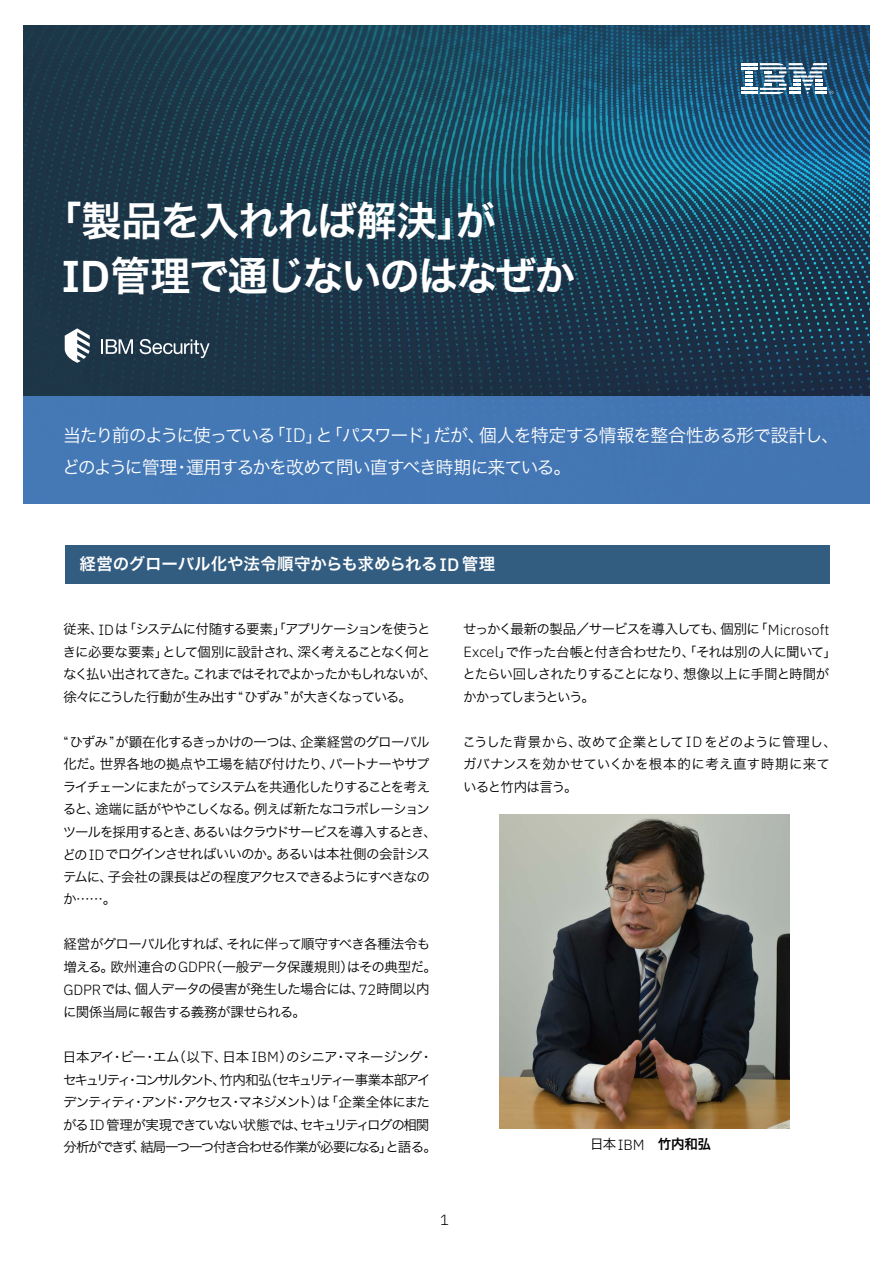
<style>
.page{position:relative;width:893px;height:1263px;background:#fff}
.page>*{position:absolute;margin:0;border:0;box-sizing:border-box;transform-origin:0 0}
.t1{font:40.5px/55.5px "Hira Kaku Std W6";letter-spacing:-.04em;color:#fff}
.t2{font:18px/31.5px "Hira Kaku Std W3";letter-spacing:-.07em;color:#fff}
.t3{font:18px "Hira Kaku Std W3";letter-spacing:-.05em;color:#fff}
.t4{font:18px "Hira Kaku Std W3";letter-spacing:-.115em;color:#fff}
.t5{font:16.5px "Hira Kaku Std W6";letter-spacing:-.005em;color:#fff}
.t6{font:300 14.7px "IBM Plex Sans";letter-spacing:.005em;color:#000}
.t7{font:13.5px/22.5px "Hira Kaku Std W3";letter-spacing:-.07em;color:#000}
.t8{font:13.5px/22.5px "Hira Kaku Std W3";letter-spacing:-.105em;color:#000}
.t9{font:13.5px/22.5px "Hira Kaku Std W3";letter-spacing:-.095em;color:#000}
.t10{font:13.5px/22.5px "Hira Kaku Std W3";letter-spacing:.01em;color:#000}
.t11{font:13.5px "Hira Kaku Std W3";letter-spacing:-.05em;color:#000}
.t12{font:13.5px "Hira Kaku Std W3";letter-spacing:-.03em;color:#000}
.t13{font:13.5px "Hira Kaku Std W3";letter-spacing:-.1em;color:#000}
.t14{font:13.5px/22.5px "Hira Kaku Std W3";letter-spacing:-.09em;color:#000}
.t15{font:13.5px "Hira Kaku Std W3";letter-spacing:-.11em;color:#000}
.t16{font:13.5px "Hira Kaku Std W3";letter-spacing:-.165em;color:#000}
.t17{font:13.5px "Hira Kaku Std W3";letter-spacing:-.16em;color:#000}
.t18{font:13.5px "Hira Kaku Std W3";letter-spacing:-.045em;color:#000}
.t19{font:13.5px "Hira Kaku Std W3";letter-spacing:-.035em;color:#000}
.t20{font:13.5px "Hira Kaku Std W3";letter-spacing:-.12em;color:#000}
.t21{font:13.5px "Hira Kaku Std W3";letter-spacing:-.01em;color:#000}
.t22{font:13.5px "Hira Kaku Std W3";letter-spacing:-.005em;color:#000}
.t23{font:13.5px "Hira Kaku Std W3";letter-spacing:-.025em;color:#000}
.t24{font:13.5px "Hira Kaku Std W6";color:#000}
.s1{font-family:"IBM Plex Sans";font-weight:600;font-size:44.55px}
.s2{font-family:"IBM Plex Sans";font-weight:300;font-size:19.65px}
.s3{font-family:"IBM Plex Sans";font-weight:500;font-size:18px}
.s4{font-family:"Hira Kaku Std W3";font-weight:400;font-size:13.5px}
.s5{font-family:"IBM Plex Sans";font-weight:300;font-size:14.7px}
</style>
<div class="page">
<img style="left:23px;top:26px;width:846px;height:370px">
<div style="left:23px;top:396px;width:846px;height:108px;background:#4477b5"></div>
<svg style="left:741px;top:63px;width:92px;height:31px"></svg>
<div style="left:65px;top:545px;width:764px;height:38px;background:#325c80"></div>
<img style="left:500px;top:815px;width:289px;height:313px">
<svg style="left:65px;top:328px;width:25px;height:35px"></svg>
<svg style="left:102px;top:339px;width:31px;height:15px"></svg>
<svg style="left:140px;top:339px;width:70px;height:19px"></svg>
<h1 class="t1" style="left:62px;top:194px;width:515px;text-indent:-20px">「製品を入れれば解決が」<br><span class="s1">ID</span>管理で通じないのはなぜか</h1>
<h2 class="t2" style="left:186px;top:419px;width:387px;text-indent:-123px">当たり前のように使っている<br>運用するかを改めて問い直すべき時期に来ている。</h2>
<h2 class="t3" style="left:479px;top:422px;width:362px">個人を特定する情報を整合性ある形で設計し、</h2>
<h2 class="t2" style="left:267px;top:419px;width:175px">「<span class="s2">ID</span> 「と」 パスワード」</h2>
<h2 class="t2" style="left:434px;top:419px;width:54px">だが、</h2>
<h2 class="t4" style="left:62px;top:453px;width:117px">どのように管理</h2>
<h2 class="t2" style="left:173px;top:451px;width:19px">・</h2>
<p class="t5" style="left:80px;top:551px;width:417px">経営のグローバル化や法令順守からも求められる<span class="s3">ID</span>管理</p>
<p class="t9" style="left:123px;top:618px;width:309px">「システムに付随する要素」「アプリケーションを使うと</p>
<p class="t7" style="left:64px;top:618px;width:42px">従来、</p>
<p class="t6" style="left:98px;top:618px;width:32px">ID<span class="s4">は</span></p>
<p class="t11" style="left:162px;top:642px;width:142px">として個別に設計され、</p>
<p class="t20" style="left:297px;top:642px;width:135px">深く考えることなく何と</p>
<p class="t23" style="left:63px;top:642px;width:107px">きに必要な要素」</p>
<p class="t8" style="left:193px;top:663px;width:246px">これまではそれでよかったかもしれないが、</p>
<p class="t8" style="left:63px;top:663px;width:350px">なく払い出されてきた。<br>徐々にこうした行動が生み出す“ ひずみ ” が大きくなっている。</p>
<p class="t11" style="left:300px;top:732px;width:131px">企業経営のグローバル</p>
<p class="t7" style="left:64px;top:730px;width:243px">“ひずみ”が顕在化するきっかけの一つは、</p>
<p class="t12" style="left:100px;top:754px;width:236px">世界各地の拠点や工場を結び付けたり、</p>
<p class="t7" style="left:64px;top:753px;width:41px">化だ。</p>
<p class="t13" style="left:63px;top:777px;width:369px">ライチェーンにまたがってシステムを共通化したりすることを考え</p>
<p class="t7" style="left:254px;top:798px;width:177px">例えば新たなコラボレーション</p>
<p class="t7" style="left:329px;top:753px;width:102px">パートナーやサプ</p>
<p class="t7" style="left:95px;top:798px;width:164px">途端に話がややこしくなる。</p>
<p class="t7" style="left:63px;top:798px;width:39px">ると、</p>
<p class="t15" style="left:193px;top:822px;width:245px">あるいはクラウドサービスを導入するとき、</p>
<p class="t7" style="left:63px;top:820px;width:138px">ツールを採用するとき、</p>
<p class="t7" style="left:108px;top:843px;width:324px;text-indent:-45px">どの<span class="s5">ID</span>でログインさせればいいのか。<br>子会社の課長はどの程度アクセスできるようにすべきなの</p>
<p class="t19" style="left:276px;top:844px;width:155px">あるいは本社側の会計シス</p>
<p class="t7" style="left:63px;top:865px;width:55px">テムに、か......。</p>
<p class="t18" style="left:64px;top:934px;width:170px">経営がグローバル化すれば、</p>
<p class="t7" style="left:227px;top:933px;width:205px">それに伴って順守すべき各種法令も</p>
<p class="t21" style="left:209px;top:957px;width:147px">（一般データ保護規則）</p>
<p class="t7" style="left:111px;top:955px;width:107px">欧州連合の<span class="s5">GDPR</span></p>
<p class="t7" style="left:347px;top:955px;width:92px">はその典型だ。</p>
<p class="t7" style="left:64px;top:955px;width:52px">増える。</p>
<p class="t11" style="left:135px;top:979px;width:231px">個人データの侵害が発生した場合には、</p>
<p class="t7" style="left:359px;top:978px;width:72px"><span class="s5">72</span>時間以内</p>
<p class="t6" style="left:64px;top:978px;width:78px">GDPR<span class="s4">では、</span></p>
<p class="t7" style="left:63px;top:1000px;width:244px">に関係当局に報告する義務が課せられる。</p>
<p class="t7" style="left:63px;top:1045px;width:85px">日本アイビー</p>
<p class="t7" style="left:344px;top:1045px;width:80px">マネージング</p>
<p class="t7" style="left:173px;top:1045px;width:57px">（以下、</p>
<p class="t7" style="left:223px;top:1045px;width:72px">日本<span class="s5">IBM</span>）</p>
<p class="t7" style="left:153px;top:1045px;width:28px">エム</p>
<p class="t7" style="left:286px;top:1045px;width:53px">のシニア</p>
<p class="t7" style="left:111px;top:1045px;width:15px">・</p>
<p class="t7" style="left:143px;top:1045px;width:15px">・</p>
<p class="t7" style="left:334px;top:1045px;width:15px">・</p>
<p class="t7" style="left:419px;top:1045px;width:15px">・</p>
<p class="t17" style="left:264px;top:1069px;width:168px">（セキュリティー事業本部アイ</p>
<p class="t16" style="left:63px;top:1069px;width:210px">セキュリティコンサルタント竹内和弘</p>
<p class="t7" style="left:213px;top:1068px;width:15px">、</p>
<p class="t9" style="left:63px;top:1068px;width:368px;text-indent:63px">・<br>デンティティアンドアクセスマネジメント 「は） 企業全体にまた</p>
<p class="t8" style="left:63px;top:1090px;width:368px;text-indent:69px">・<br>がる<span class="s5">ID</span> 管理が実現できていない状態ではセキュリティログの相関</p>
<p class="t8" style="left:64px;top:1113px;width:375px;text-indent:230px">、<br>分析ができず結局一つ一つ付き合わせる作業が必要になると語る。</p>
<p class="t7" style="left:174px;top:1090px;width:15px">・</p>
<p class="t7" style="left:229px;top:1090px;width:15px">・</p>
<p class="t7" style="left:379px;top:1135px;width:15px">」</p>
<p class="t7" style="left:133px;top:1135px;width:15px">、</p>
<p class="t7" style="left:506px;top:618px;width:333px;text-indent:-43px">せっかく最新の製品／サービスを導入しても、<br>で作った台帳と付き合わせたり、「それは別の人に聞いて「</p>
<p class="t7" style="left:720px;top:618px;width:41px">個別に</p>
<p class="t6" style="left:754px;top:618px;width:76px"><span class="s4">「</span>Microsoft</p>
<p class="t6" style="left:464px;top:641px;width:50px">Excel<span class="s4">」</span></p>
<p class="t22" style="left:683px;top:664px;width:148px">想像以上に手間と時間が</p>
<p class="t14" style="left:462px;top:663px;width:227px">とたらい回しされたりすることになり、かかってしまうという。</p>
<p class="t12" style="left:578px;top:732px;width:260px">改めて企業として<span class="s5">ID</span> をどのように管理し、</p>
<p class="t10" style="left:463px;top:730px;width:369px">こうした背景から、<br>ガバナンスを効かせていくかを根本的に考え直す時期に来ていると竹内は言う。</p>
<p class="t6" style="left:590px;top:1133px;width:56px"><span class="s4">日本</span>IBM</p>
<p class="t24" style="left:658px;top:1134px;width:55px">竹内和弘</p>
<p class="t6" style="left:440px;top:1209px;width:10px">1</p>
</div>
